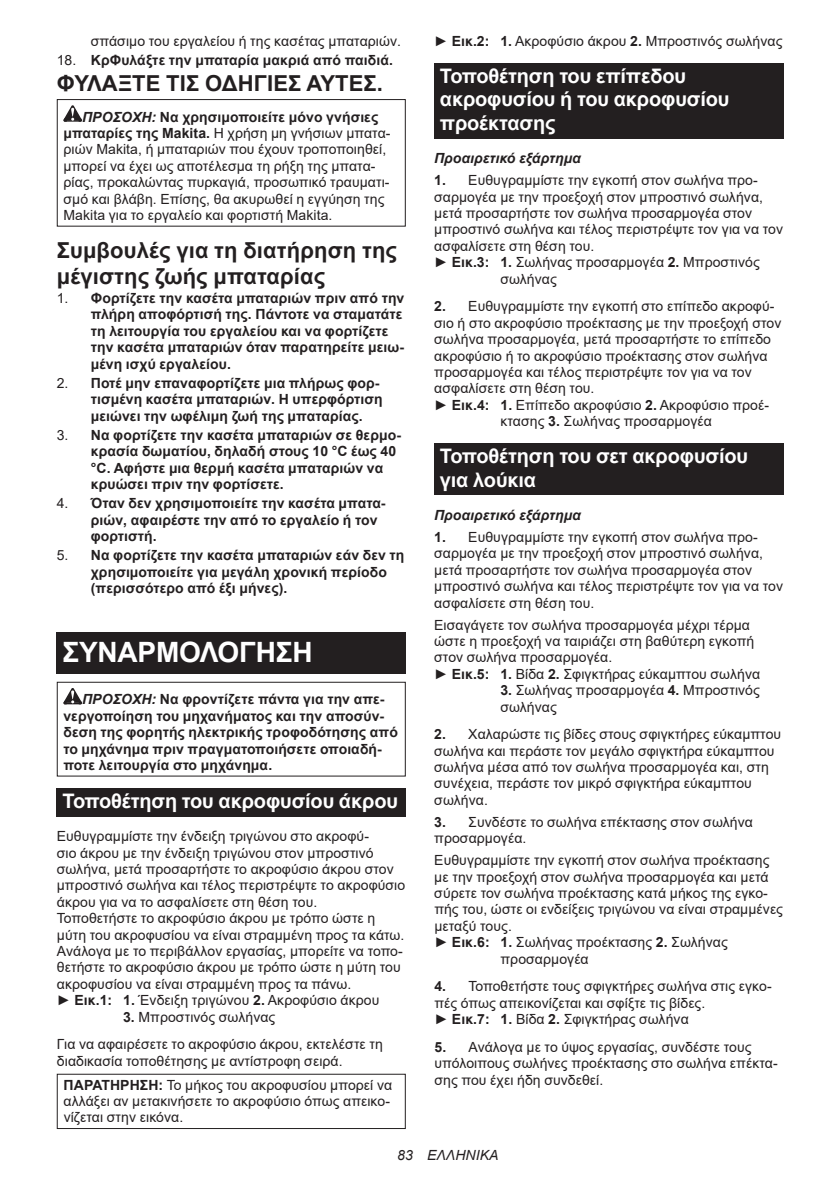
<style>
.page{position:relative;width:840px;height:1191px;background:#fff}
.page>*{position:absolute;margin:0;border:0;box-sizing:border-box;transform-origin:0 0}
.t1{font:700 28px "Arial";letter-spacing:-.01em;color:#fff}
.t2{font:700 22px/25.8px "Arial";letter-spacing:.005em;color:#231f20}
.t3{font:700 20px/23.4px "Arial";letter-spacing:-.01em;color:#fff}
.t4{font:14px/16.4px "Arial";letter-spacing:.005em;color:#231f20}
.t5{font:700 14px/16.4px "Arial";letter-spacing:.005em;color:#231f20}
.t6{font:italic 700 14px "Arial";letter-spacing:.005em;color:#231f20}
.t7{font:italic 14px "Arial";letter-spacing:.005em;color:#231f20}
.s1{font-weight:400}
.s2{font-weight:700;font-style:italic}
.s3{font-weight:700}
.s4{font-style:italic}
</style>
<div class="page">
<svg style="left:63px;top:105px;width:19px;height:17px"></svg>
<div style="left:57px;top:99px;width:348px;height:128px;border:1px solid #231f20"></div>
<div style="left:57px;top:632px;width:348px;height:41px;background:#231f20"></div>
<svg style="left:63px;top:688px;width:19px;height:16px"></svg>
<div style="left:57px;top:682px;width:348px;height:94px;border:1px solid #231f20"></div>
<div style="left:57px;top:788px;width:348px;height:28px;background:#231f20"></div>
<div style="left:57px;top:1073px;width:348px;height:56px;border:1px solid #231f20"></div>
<div style="left:434px;top:63px;width:348px;height:75px;background:#231f20"></div>
<div style="left:434px;top:443px;width:348px;height:52px;background:#231f20"></div>
<p class="t4" style="left:91px;top:33px;width:311px">σπάσιμο του εργαλείου ή της κασέτας μπαταριών.</p>
<p class="t5" style="left:57px;top:52px;width:337px"><span class="s1">18.</span> ΚρΦυλάξτε την μπαταρία μακριά από παιδιά.</p>
<h2 class="t2" style="left:57px;top:71px;width:327px">ΦΥΛΑΞΤΕ ΤΙΣ ΟΔΗΓΙΕΣ ΑΥΤΕΣ.</h2>
<p class="t4" style="left:63px;top:108px;width:328px;text-indent:19px"><span class="s2">ΠΡΟΣΟΧΗ:</span> <span class="s3">Να χρησιμοποιείτε μόνο γνήσιες μπαταρίες της Makita.</span> Η χρήση μη γνήσιων μπατα&shy;ριών Makita, ή μπαταριών που έχουν τροποποιηθεί, μπορεί να έχει ως αποτέλεσμα τη ρήξη της μπατα&shy;ρίας, προκαλώντας πυρκαγιά, προσωπικό τραυματι&shy;σμό και βλάβη. Επίσης, θα ακυρωθεί η εγγύηση της Makita για το εργαλείο και φορτιστή Makita.</p>
<h2 class="t2" style="left:57px;top:238px;width:341px">Συμβουλές για τη διατήρηση της μέγιστης ζωής μπαταρίας</h2>
<p class="t5" style="left:91px;top:290px;width:315px;text-indent:-34px"><span class="s1">1.</span> Φορτίζετε την κασέτα μπαταριών πριν από την πλήρη αποφόρτισή της. Πάντοτε να σταματάτε τη λειτουργία του εργαλείου και να φορτίζετε την κασέτα μπαταριών όταν παρατηρείτε μειω&shy;μένη ισχύ εργαλείου.</p>
<p class="t5" style="left:91px;top:375px;width:293px;text-indent:-34px"><span class="s1">2.</span> Ποτέ μην επαναφορτίζετε μια πλήρως φορ&shy;τισμένη κασέτα μπαταριών. Η υπερφόρτιση μειώνει την ωφέλιμη ζωή της μπαταρίας.</p>
<p class="t5" style="left:91px;top:427px;width:311px;text-indent:-34px"><span class="s1">3.</span> Να φορτίζετε την κασέτα μπαταριών σε θερμο&shy;κρασία δωματίου, δηλαδή στους 10 °C έως 40 °C. Αφήστε μια θερμή κασέτα μπαταριών να κρυώσει πριν την φορτίσετε.</p>
<p class="t5" style="left:91px;top:495px;width:296px;text-indent:-34px"><span class="s1">4.</span> Όταν δεν χρησιμοποιείτε την κασέτα μπατα&shy;ριών, αφαιρέστε την από το εργαλείο ή τον φορτιστή.</p>
<p class="t5" style="left:91px;top:547px;width:315px;text-indent:-34px"><span class="s1">5.</span> Να φορτίζετε την κασέτα μπαταριών εάν δεν τη χρησιμοποιείτε για μεγάλη χρονική περίοδο (περισσότερο από έξι μήνες).</p>
<h1 class="t1" style="left:62px;top:633px;width:251px">ΣΥΝΑΡΜΟΛΟΓΗΣΗ</h1>
<p class="t5" style="left:63px;top:691px;width:336px;text-indent:19px"><span class="s4">ΠΡΟΣΟΧΗ:</span> Να φροντίζετε πάντα για την απε&shy;νεργοποίηση του μηχανήματος και την αποσύν&shy;δεση της φορητής ηλεκτρικής τροφοδότησης από το μηχάνημα πριν πραγματοποιήσετε οποιαδή&shy;ποτε λειτουργία στο μηχάνημα.</p>
<h3 class="t3" style="left:62px;top:789px;width:337px">Τοποθέτηση του ακροφυσίου άκρου</h3>
<p class="t4" style="left:57px;top:828px;width:350px">Ευθυγραμμίστε την ένδειξη τριγώνου στο ακροφύ-<br>σιο άκρου με την ένδειξη τριγώνου στον μπροστινό σωλήνα, μετά προσαρτήστε το ακροφύσιο άκρου στον μπροστινό σωλήνα και τέλος περιστρέψτε το ακροφύσιο άκρου για να το ασφαλίσετε στη θέση του.<br>Τοποθετήστε το ακροφύσιο άκρου με τρόπο ώστε η μύτη του ακροφυσίου να είναι στραμμένη προς τα κάτω.<br>Ανάλογα με το περιβάλλον εργασίας, μπορείτε να τοπο&shy;θετήστε το ακροφύσιο άκρου με τρόπο ώστε η μύτη του ακροφυσίου να είναι στραμμένη προς τα πάνω.<br>► <span class="s3">Εικ.1: 1.</span> Ένδειξη τριγώνου <span class="s3">2.</span> Ακροφύσιο άκρου</p>
<p class="t4" style="left:57px;top:1002px;width:327px;line-height:27.8px;text-indent:66px"><span class="s3">3.</span> Μπροστινός σωλήνας<br>Για να αφαιρέσετε το ακροφύσιο άκρου, εκτελέστε τη</p>
<p class="t4" style="left:64px;top:1048px;width:330px;line-height:23.8px;text-indent:-7px">διαδικασία τοποθέτησης με αντίστροφη σειρά.<br><span class="s3">ΠΑΡΑΤΗΡΗΣΗ:</span> Το μήκος του ακροφυσίου μπορεί να</p>
<p class="t4" style="left:64px;top:1092px;width:328px">αλλάξει αν μετακινήσετε το ακροφύσιο όπως απεικο&shy;νίζεται στην εικόνα.</p>
<p class="t4" style="left:434px;top:33px;width:349px">► <span class="s3">Εικ.2: 1.</span> Ακροφύσιο άκρου <span class="s3">2.</span> Μπροστινός σωλήνας</p>
<h3 class="t3" style="left:439px;top:65px;width:291px">Τοποθέτηση του επίπεδου ακροφυσίου ή του ακροφυσίου προέκτασης</h3>
<p class="t6" style="left:434px;top:149px;width:148px">Προαιρετικό εξάρτημα</p>
<p class="t4" style="left:434px;top:172px;width:325px"><span class="s3">1.</span> Ευθυγραμμίστε την εγκοπή στον σωλήνα προ-</p>
<p class="t4" style="left:434px;top:188px;width:330px">σαρμογέα με την προεξοχή στον μπροστινό σωλήνα,</p>
<p class="t4" style="left:434px;top:205px;width:319px">μετά προσαρτήστε τον σωλήνα προσαρμογέα στον</p>
<p class="t4" style="left:434px;top:221px;width:350px">μπροστινό σωλήνα και τέλος περιστρέψτε τον για να τον</p>
<p class="t4" style="left:434px;top:238px;width:162px">ασφαλίσετε στη θέση του.</p>
<p class="t4" style="left:434px;top:254px;width:327px">► <span class="s3">Εικ.3: 1.</span> Σωλήνας προσαρμογέα <span class="s3">2.</span> Μπροστινός</p>
<p class="t4" style="left:500px;top:270px;width:58px">σωλήνας</p>
<p class="t4" style="left:434px;top:298px;width:341px"><span class="s3">2.</span> Ευθυγραμμίστε την εγκοπή στο επίπεδο ακροφύ-</p>
<p class="t4" style="left:434px;top:314px;width:348px">σιο ή στο ακροφύσιο προέκτασης με την προεξοχή στον</p>
<p class="t4" style="left:434px;top:331px;width:338px">σωλήνα προσαρμογέα, μετά προσαρτήστε το επίπεδο</p>
<p class="t4" style="left:434px;top:347px;width:334px">ακροφύσιο ή το ακροφύσιο προέκτασης στον σωλήνα</p>
<p class="t4" style="left:434px;top:364px;width:319px">προσαρμογέα και τέλος περιστρέψτε τον για να τον</p>
<p class="t4" style="left:434px;top:380px;width:162px">ασφαλίσετε στη θέση του.</p>
<p class="t4" style="left:434px;top:396px;width:336px">► <span class="s3">Εικ.4: 1.</span> Επίπεδο ακροφύσιο <span class="s3">2.</span> Ακροφύσιο προέ-</p>
<p class="t4" style="left:500px;top:413px;width:213px">κτασης <span class="s3">3.</span> Σωλήνας προσαρμογέα</p>
<h3 class="t3" style="left:439px;top:444px;width:310px">Τοποθέτηση του σετ ακροφυσίου για λούκια</h3>
<p class="t6" style="left:434px;top:505px;width:148px">Προαιρετικό εξάρτημα</p>
<p class="t4" style="left:434px;top:529px;width:350px"><span class="s3">1.</span> Ευθυγραμμίστε την εγκοπή στον σωλήνα προ&shy;σαρμογέα με την προεξοχή στον μπροστινό σωλήνα, μετά προσαρτήστε τον σωλήνα προσαρμογέα στον μπροστινό σωλήνα και τέλος περιστρέψτε τον για να τον ασφαλίσετε στη θέση του.</p>
<p class="t4" style="left:434px;top:616px;width:327px">Εισαγάγετε τον σωλήνα προσαρμογέα μέχρι τέρμα ώστε η προεξοχή να ταιριάζει στη βαθύτερη εγκοπή στον σωλήνα προσαρμογέα.<br>► <span class="s3">Εικ.5: 1.</span> Βίδα <span class="s3">2.</span> Σφιγκτήρας εύκαμπτου σωλήνα</p>
<p class="t4" style="left:500px;top:682px;width:261px"><span class="s3">3.</span> Σωλήνας προσαρμογέα <span class="s3">4.</span> Μπροστινός σωλήνας</p>
<p class="t4" style="left:434px;top:726px;width:348px"><span class="s3">2.</span> Χαλαρώστε τις βίδες στους σφιγκτήρες εύκαμπτου σωλήνα και περάστε τον μεγάλο σφιγκτήρα εύκαμπτου σωλήνα μέσα από τον σωλήνα προσαρμογέα και, στη συνέχεια, περάστε τον μικρό σφιγκτήρα εύκαμπτου σωλήνα.</p>
<p class="t4" style="left:434px;top:813px;width:320px"><span class="s3">3.</span> Συνδέστε το σωλήνα επέκτασης στον σωλήνα προσαρμογέα.</p>
<p class="t4" style="left:434px;top:852px;width:336px">Ευθυγραμμίστε την εγκοπή στον σωλήνα προέκτασης</p>
<p class="t4" style="left:434px;top:868px;width:335px">με την προεξοχή στον σωλήνα προσαρμογέα και μετά</p>
<p class="t4" style="left:434px;top:885px;width:335px">σύρετε τον σωλήνα προέκτασης κατά μήκος της εγκο-</p>
<p class="t4" style="left:434px;top:901px;width:350px">πής του, ώστε οι ενδείξεις τριγώνου να είναι στραμμένες</p>
<p class="t4" style="left:434px;top:917px;width:79px">μεταξύ τους.</p>
<p class="t4" style="left:434px;top:934px;width:295px">► <span class="s3">Εικ.6: 1.</span> Σωλήνας προέκτασης <span class="s3">2.</span> Σωλήνας</p>
<p class="t4" style="left:500px;top:950px;width:90px">προσαρμογέα</p>
<p class="t4" style="left:434px;top:978px;width:338px"><span class="s3">4.</span> Τοποθετήστε τους σφιγκτήρες σωλήνα στις εγκο&shy;πές όπως απεικονίζεται και σφίξτε τις βίδες.<br>► <span class="s3">Εικ.7: 1.</span> Βίδα <span class="s3">2.</span> Σφιγκτήρας σωλήνα</p>
<p class="t4" style="left:434px;top:1038px;width:344px"><span class="s3">5.</span> Ανάλογα με το ύψος εργασίας, συνδέστε τους υπόλοιπους σωλήνες προέκτασης στο σωλήνα επέκτα&shy;σης που έχει ήδη συνδεθεί.</p>
<p class="t7" style="left:397px;top:1146px;width:103px">83 ΕΛΛΗΝΙΚΑ</p>
</div>
